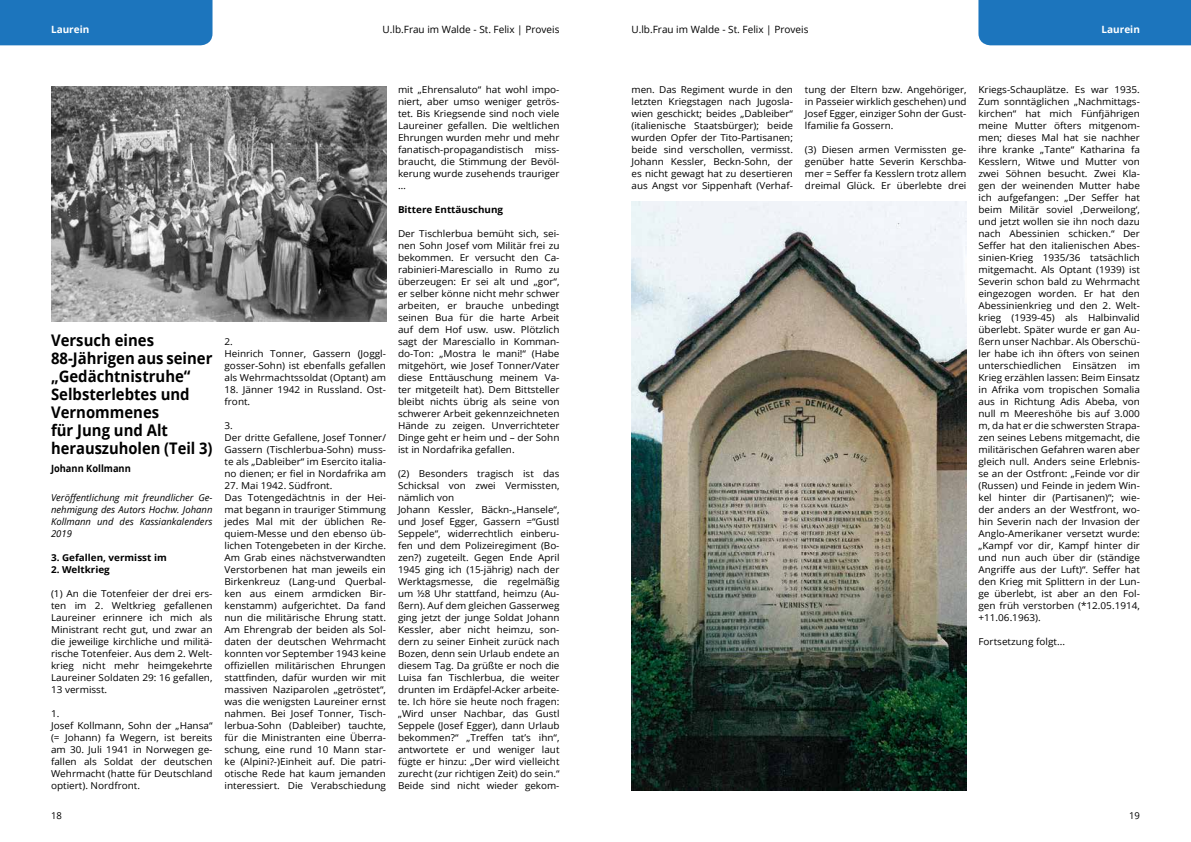
<style>
.page{position:relative;width:1191px;height:842px;background:#fff}
.page>*{position:absolute;margin:0;border:0;box-sizing:border-box;transform-origin:0 0}
.t1{font:700 16px/18px "Open Sans";color:#000;scale:.93 1}
.t2{font:10px "Open Sans";color:#000}
.t3{font:700 10px "Open Sans";color:#fff}
.t4{font:700 10px "Open Sans";color:#000;scale:.93 1}
.t5{font:9.5px/12px "Open Sans";color:#000;text-align:justify;scale:1.05 1}
.t6{font:9.5px/12px "Open Sans";color:#000;text-align:justify;scale:1.04 1}
.t7{font:italic 9.5px/12px "Open Sans";color:#000;text-align:justify}
.t8{font:700 9.5px "Open Sans";color:#000;scale:1.04 1}
.t9{font:9.5px "Open Sans";color:#000}
</style>
<div class="page">
<div style="left:0;top:0;width:212px;height:45px;background:#1c75bd"></div>
<img style="left:51px;top:86px;width:335px;height:235px">
<img style="left:631px;top:201px;width:335px;height:590px">
<div style="left:978px;top:0;width:213px;height:45px;background:#1c75bd"></div>
<p class="t3" style="left:51px;top:22px;width:40px">Laurein</p>
<p class="t2" style="left:382px;top:22px;width:178px">U.lb.Frau im Walde - St. Felix | Proveis</p>
<h1 class="t1" style="left:51px;top:330px;width:175px">Versuch eines<br>88-Jährigen aus seiner „Gedächtnistruhe“<br>Selbsterlebtes und<br>Vernommenes<br>für Jung und Alt herauszuholen (Teil 3)</h1>
<p class="t4" style="left:51px;top:461px;width:87px">Johann Kollmann</p>
<p class="t7" style="left:51px;top:492px;width:163px">Veröffentlichung mit freundlicher Ge&shy;nehmigung des Autors Hochw. Johann Kollmann und des Kassiankalenders 2019</p>
<p class="t8" style="left:51px;top:551px;width:113px">3. Gefallen, vermisst im</p>
<p class="t8" style="left:51px;top:563px;width:58px">2. Weltkrieg</p>
<p class="t5" style="left:51px;top:588px;width:155px">(1) An die Totenfeier der drei ers&shy;ten im 2. Weltkrieg gefallenen Laureiner erinnere ich mich als Ministrant recht gut, und zwar an die jeweilige kirchliche und militä&shy;rische Totenfeier. Aus dem 2. Welt&shy;krieg nicht mehr heimgekehrte Laureiner Soldaten 29: 16 gefallen, 13 vermisst.</p>
<p class="t5" style="left:51px;top:708px;width:155px;text-align:left">1.<br>Josef Kollmann, Sohn der „Hansa“ (= Johann) fa Wegern, ist bereits am 30. Juli 1941 in Norwegen ge&shy;fallen als Soldat der deutschen<br>Wehrmacht (hatte für Deutschland optiert). Nordfront.</p>
<p class="t5" style="left:224px;top:336px;width:155px;text-align:left">2.<br>Heinrich Tonner, Gassern (Joggl&shy;gosser-Sohn) ist ebenfalls gefallen als Wehrmachtssoldat (Optant) am</p>
<p class="t5" style="left:224px;top:384px;width:155px">18. Jänner 1942 in Russland. Ost&shy;front.</p>
<p class="t5" style="left:224px;top:420px;width:155px;text-align:left">3.<br>Der dritte Gefallene, Josef Tonner/<br>Gassern (Tischlerbua-Sohn) muss&shy;te als „Dableiber“ im Esercito italia&shy;no dienen; er fiel in Nordafrika am</p>
<p class="t5" style="left:224px;top:480px;width:155px;text-align:left">27. Mai 1942. Südfront.<br>Das Totengedächtnis in der Hei&shy;mat begann in trauriger Stimmung jedes Mal mit der üblichen Re&shy;quiem-Messe und den ebenso üb&shy;lichen Totengebeten in der Kirche.<br>Am Grab eines nächstverwandten<br>Verstorbenen hat man jeweils ein<br>Birkenkreuz (Lang-und Querbal&shy;ken aus einem armdicken Bir&shy;kenstamm) aufgerichtet. Da fand nun die militärische Ehrung statt.<br>Am Ehrengrab der beiden als Sol&shy;daten der deutschen Wehrmacht konnten vor September 1943 keine offiziellen militärischen Ehrungen stattfinden, dafür wurden wir mit massiven Naziparolen „getröstet“, was die wenigsten Laureiner ernst nahmen. Bei Josef Tonner, Tisch&shy;lerbua-Sohn (Dableiber) tauchte, für die Ministranten eine Überra&shy;schung, eine rund 10 Mann star&shy;ke (Alpini?-)Einheit auf. Die patri&shy;otische Rede hat kaum jemanden interessiert. Die Verabschiedung</p>
<p class="t5" style="left:398px;top:84px;width:155px">mit „Ehrensaluto“ hat wohl impo&shy;niert, aber umso weniger getrös&shy;tet. Bis Kriegsende sind noch viele Laureiner gefallen. Die weltlichen Ehrungen wurden mehr und mehr fanatisch-propagandistisch miss&shy;braucht, die Stimmung der Bevöl&shy;kerung wurde zusehends trauriger …</p>
<p class="t8" style="left:398px;top:203px;width:103px">Bittere Enttäuschung</p>
<p class="t5" style="left:398px;top:228px;width:155px">Der Tischlerbua bemüht sich, sei&shy;nen Sohn Josef vom Militär frei zu bekommen. Er versucht den Ca&shy;rabinieri-Maresciallo in Rumo zu überzeugen: Er sei alt und „gor“, er selber könne nicht mehr schwer arbeiten, er brauche unbedingt seinen Bua für die harte Arbeit auf dem Hof usw. usw. Plötzlich sagt der Maresciallo in Komman&shy;do-Ton: „Mostra le mani!“ (Habe mitgehört, wie Josef Tonner/Vater diese Enttäuschung meinem Va&shy;ter mitgeteilt hat). Dem Bittsteller bleibt nichts übrig als seine von schwerer Arbeit gekennzeichneten Hände zu zeigen. Unverrichteter Dinge geht er heim und – der Sohn ist in Nordafrika gefallen.</p>
<p class="t6" style="left:398px;top:468px;width:157px;text-align:left">(2) Besonders tragisch ist das<br>Schicksal von zwei Vermissten, nämlich von<br>Johann Kessler, Bäckn-„Hansele“, und Josef Egger, Gassern =“Gustl<br>Seppele“, widerrechtlich einberu&shy;fen und dem Polizeiregiment (Bo&shy;zen?) zugeteilt. Gegen Ende April<br>1945 ging ich (15-jährig) nach der<br>Werktagsmesse, die regelmäßig um ½8 Uhr stattfand, heimzu (Au&shy;ßern). Auf dem gleichen Gasserweg ging jetzt der junge Soldat Johann<br>Kessler, aber nicht heimzu, son&shy;dern zu seiner Einheit zurück nach<br>Bozen, denn sein Urlaub endete an diesem Tag. Da grüßte er noch die<br>Luisa fan Tischlerbua, die weiter drunten im Erdäpfel-Acker arbeite&shy;te. Ich höre sie heute noch fragen: „Wird unser Nachbar, das Gustl<br>Seppele (Josef Egger), dann Urlaub bekommen?“ „Treffen tat’s ihn“, antwortete er und weniger laut fügte er hinzu: „Der wird vielleicht zurecht (zur richtigen Zeit) do sein.“<br>Beide sind nicht wieder gekom-</p>
<p class="t2" style="left:631px;top:22px;width:178px">U.lb.Frau im Walde - St. Felix | Proveis</p>
<p class="t3" style="left:1101px;top:22px;width:40px">Laurein</p>
<p class="t6" style="left:631px;top:84px;width:157px">men. Das Regiment wurde in den letzten Kriegstagen nach Jugosla&shy;wien geschickt; beides „Dableiber“ (italienische Staatsbürger); beide wurden Opfer der Tito-Partisanen; beide sind verschollen, vermisst.<br>Johann Kessler, Beckn-Sohn, der es nicht gewagt hat zu desertieren aus Angst vor Sippenhaft (Verhaf-</p>
<p class="t6" style="left:805px;top:84px;width:157px">tung der Eltern bzw. Angehöriger, in Passeier wirklich geschehen) und Josef Egger, einziger Sohn der Gust&shy;lfamilie fa Gossern.</p>
<p class="t5" style="left:805px;top:144px;width:155px">(3) Diesen armen Vermissten ge&shy;genüber hatte Severin Kerschba&shy;mer = Seffer fa Kesslern trotz allem dreimal Glück. Er überlebte drei</p>
<p class="t5" style="left:978px;top:84px;width:155px">Kriegs-Schauplätze. Es war 1935.<br>Zum sonntäglichen „Nachmittags&shy;kirchen“ hat mich Fünfjährigen meine Mutter öfters mitgenom&shy;men; dieses Mal hat sie nachher ihre kranke „Tante“ Katharina fa Kesslern, Witwe und Mutter von zwei Söhnen besucht. Zwei Kla&shy;gen der weinenden Mutter habe ich aufgefangen: „Der Seffer hat beim Militär soviel ‚Derweilong‘, und jetzt wollen sie ihn noch dazu nach Abessinien schicken.“ Der Seffer hat den italienischen Abes&shy;sinien-Krieg 1935/36 tatsächlich mitgemacht. Als Optant (1939) ist Severin schon bald zu Wehrmacht eingezogen worden. Er hat den Abessinienkrieg und den 2. Welt&shy;krieg (1939-45) als Halbinvalid überlebt. Später wurde er gan Au&shy;ßern unser Nachbar. Als Oberschü&shy;ler habe ich ihn öfters von seinen unterschiedlichen Einsätzen im Krieg erzählen lassen: Beim Einsatz in Afrika vom tropischen Somalia aus in Richtung Adis Abeba, von null m Meereshöhe bis auf 3.000 m, da hat er die schwersten Strapa&shy;zen seines Lebens mitgemacht, die militärischen Gefahren waren aber gleich null. Anders seine Erlebnis&shy;se an der Ostfront: „Feinde vor dir (Russen) und Feinde in jedem Win&shy;kel hinter dir (Partisanen)“; wie&shy;der anders an der Westfront, wo&shy;hin Severin nach der Invasion der Anglo-Amerikaner versetzt wurde: „Kampf vor dir, Kampf hinter dir und nun auch über dir (ständige Angriffe aus der Luft)“. Seffer hat den Krieg mit Splittern in der Lun&shy;ge überlebt, ist aber an den Fol&shy;gen früh verstorben (*12.05.1914, +11.06.1963).</p>
<p class="t5" style="left:978px;top:636px;width:84px">Fortsetzung folgt...</p>
<p class="t9" style="left:51px;top:809px;width:12px">18</p>
<p class="t9" style="left:1129px;top:809px;width:12px">19</p>
</div>
